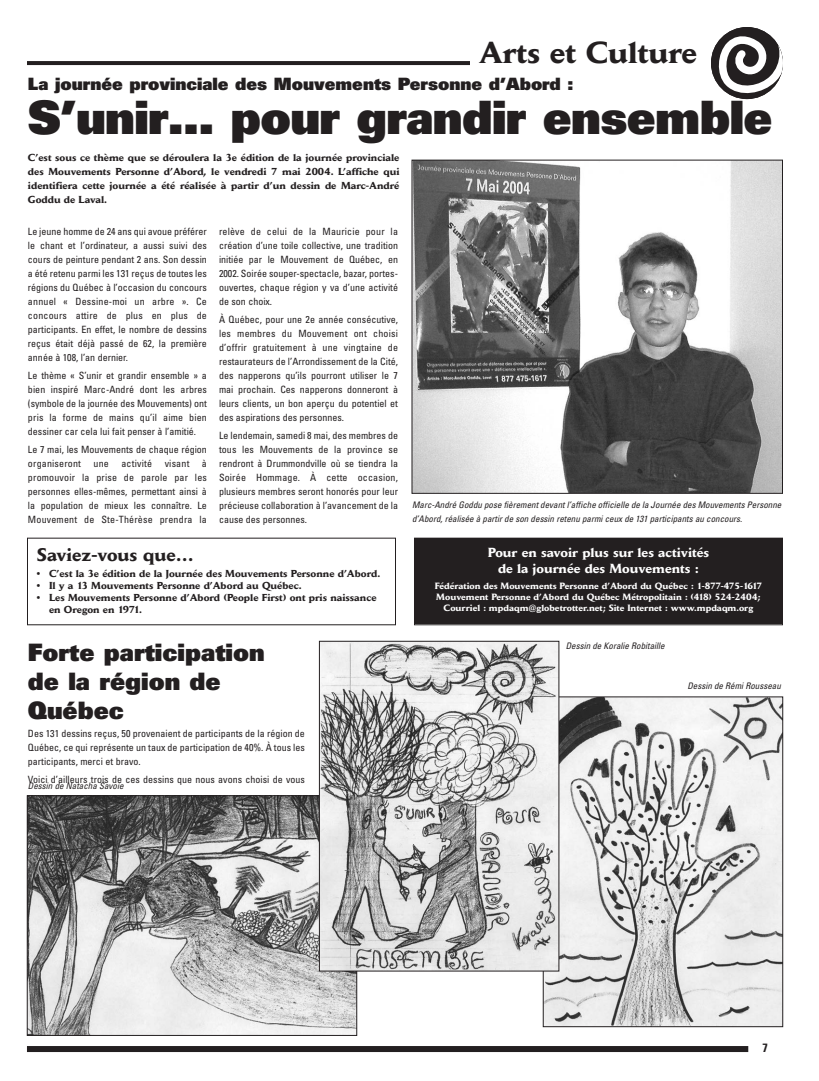
<style>
.page{position:relative;width:819px;height:1081px;background:#fff}
.page>*{position:absolute;margin:0;border:0;box-sizing:border-box;transform-origin:0 0}
.t1{font:900 46px "Univers";letter-spacing:-.015em;color:#231f20}
.t2{font:700 30px "Daily News";color:#231f20}
.t3{font:900 24px/28.8px "Univers";color:#231f20}
.t4{font:700 18px "Daily News";color:#231f20}
.t5{font:900 17px "Univers";color:#231f20}
.t6{font:700 13px/15.6px "Daily News";color:#fff;text-align:center}
.t7{font:700 condensed 12px "Univers";color:#231f20}
.t8{font:condensed 10px/14px "Univers";color:#231f20;text-align:justify}
.t9{font:700 10px/14px "Daily News";color:#231f20;text-align:justify}
.t10{font:condensed 10px "Univers";letter-spacing:.02em;color:#231f20}
.t11{font:italic condensed 9px/14px "Univers";color:#231f20}
.t12{font:700 9px/10.8px "Daily News";color:#fff;text-align:center}
</style>
<div class="page">
<div style="left:27px;top:1045px;width:721px;height:6px;background:#231f20"></div>
<svg style="left:711px;top:27px;width:72px;height:72px"></svg>
<hr style="left:27px;top:61px;width:467px;height:4px;background:#231f20">
<div style="left:471px;top:39px;width:228px;height:49px;background:#fff"></div>
<img style="left:413px;top:161px;width:368px;height:330px">
<div style="left:411px;top:159px;width:372px;height:334px;border:1px solid #231f20"></div>
<div style="left:415px;top:538px;width:367px;height:86px;background:#231f20"></div>
<div style="left:414px;top:537px;width:369px;height:88px;border:1px solid #231f20"></div>
<img style="left:29px;top:797px;width:326px;height:236px">
<div style="left:27px;top:795px;width:330px;height:240px;border:1px solid #231f20"></div>
<img style="left:545px;top:698px;width:236px;height:326px">
<div style="left:543px;top:696px;width:240px;height:330px;border:1px solid #231f20"></div>
<img style="left:321px;top:642px;width:236px;height:326px">
<div style="left:319px;top:640px;width:240px;height:330px;border:1px solid #231f20"></div>
<h2 class="t2" style="left:479px;top:41px;width:220px">Arts et Culture</h2>
<h3 class="t5" style="left:28px;top:78px;width:547px">La journée provinciale des Mouvements Personne d’Abord :</h3>
<h1 class="t1" style="left:28px;top:101px;width:746px">S’unir… pour grandir ensemble</h1>
<p class="t9" style="left:28px;top:152px;width:373px">C’est sous ce thème que se déroulera la 3e édition de la journée provinciale des Mouvements Personne d’Abord, le vendredi 7 mai 2004. L’affiche qui identifiera cette journée a été réalisée à partir d’un dessin de Marc-André Goddu de Laval.</p>
<p class="t8" style="left:28px;top:225px;width:180px">Le jeune homme de 24 ans qui avoue préférer le chant et l’ordinateur, a aussi suivi des cours de peinture pendant 2 ans. Son dessin a été retenu parmi les 131 reçus de toutes les régions du Québec à l’occasion du concours annuel « Dessine-moi un arbre ». Ce concours attire de plus en plus de participants. En effet, le nombre de dessins reçus était déjà passé de 62, la première année à 108, l’an dernier.</p>
<p class="t8" style="left:28px;top:369px;width:180px">Le thème « S’unir et grandir ensemble » a bien inspiré Marc-André dont les arbres (symbole de la journée des Mouvements) ont pris la forme de mains qu’il aime bien dessiner car cela lui fait penser à l’amitié.</p>
<p class="t8" style="left:28px;top:443px;width:180px">Le 7 mai, les Mouvements de chaque région organiseront</p>
<p class="t8" style="left:219px;top:225px;width:180px">relève de celui de la Mauricie pour la création d’une toile collective, une tradition initiée par le Mouvement de Québec, en 2002. Soirée souper-spectacle, bazar, portes&shy;ouvertes, chaque région y va d’une activité de son choix.</p>
<p class="t8" style="left:219px;top:313px;width:180px">À Québec, pour une 2e année consécutive, les membres du Mouvement ont choisi d’offrir gratuitement à une vingtaine de restaurateurs de l’Arrondissement de la Cité, des napperons qu’ils pourront utiliser le 7 mai prochain. Ces napperons donneront à leurs clients, un bon aperçu du potentiel et des aspirations des personnes.</p>
<p class="t8" style="left:219px;top:429px;width:180px">Le lendemain, samedi 8 mai, des membres de tous les Mouvements de la province se rendront à Drummondville où se tiendra la Soirée Hommage. À cette occasion, plusieurs membres seront honorés pour leur précieuse collaboration à l’avancement de la cause des personnes.</p>
<p class="t8" style="left:28px;top:457px;width:180px;text-indent:174px">à promouvoir la prise de parole par les personnes elles-mêmes, permettant ainsi à la population de mieux les connaître. Le Mouvement de Ste-Thérèse prendra la</p>
<p class="t8" style="left:94px;top:457px;width:17px">une</p>
<p class="t10" style="left:121px;top:459px;width:32px">activité</p>
<p class="t8" style="left:165px;top:457px;width:26px">visant</p>
<p class="t11" style="left:412px;top:498px;width:371px">Marc-André Goddu pose fièrement devant l’affiche officielle de la Journée des Mouvements Personne d’Abord, réalisée à partir de son dessin retenu parmi ceux de 131 participants au concours.</p>
<h3 class="t4" style="left:37px;top:548px;width:158px">Saviez-vous que…</h3>
<p class="t9" style="left:37px;top:566px;width:345px">• C’est la 3e édition de la Journée des Mouvements Personne d’Abord.</p>
<p class="t9" style="left:37px;top:578px;width:266px">• Il y a 13 Mouvements Personne d’Abord au Québec.</p>
<p class="t9" style="left:49px;top:591px;width:329px;line-height:12px;text-indent:-12px">• Les Mouvements Personne d’Abord (People First) ont pris naissance en Oregon en 1971.</p>
<h3 class="t3" style="left:28px;top:640px;width:238px">Forte participation de la région de<br>Québec</h3>
<p class="t8" style="left:28px;top:726px;width:278px">Des 131 dessins reçus, 50 provenaient de participants de la région de Québec, ce qui représente un taux de participation de 40%. À tous les participants, merci et bravo.</p>
<p class="t8" style="left:28px;top:772px;width:278px">Voici d’ailleurs trois de ces dessins que nous avons choisi de vous</p>
<p class="t11" style="left:28px;top:779px;width:97px">Dessin de Natacha Savoie</p>
<h3 class="t6" style="left:488px;top:546px;width:223px">Pour en savoir plus sur les activités de la journée des Mouvements :</h3>
<p class="t12" style="left:435px;top:581px;width:329px">Fédération des Mouvements Personne d’Abord du Québec : 1-877-475-1617<br>Mouvement Personne d’Abord du Québec Métropolitain : (418) 524-2404;<br>Courriel : mpdaqm@globetrotter.net; Site Internet : www.mpdaqm.org</p>
<p class="t11" style="left:566px;top:639px;width:101px">Dessin de Koralie Robitaille</p>
<p class="t11" style="left:687px;top:679px;width:95px">Dessin de Rémi Rousseau</p>
<p class="t7" style="left:763px;top:1043px;width:7px">7</p>
</div>
